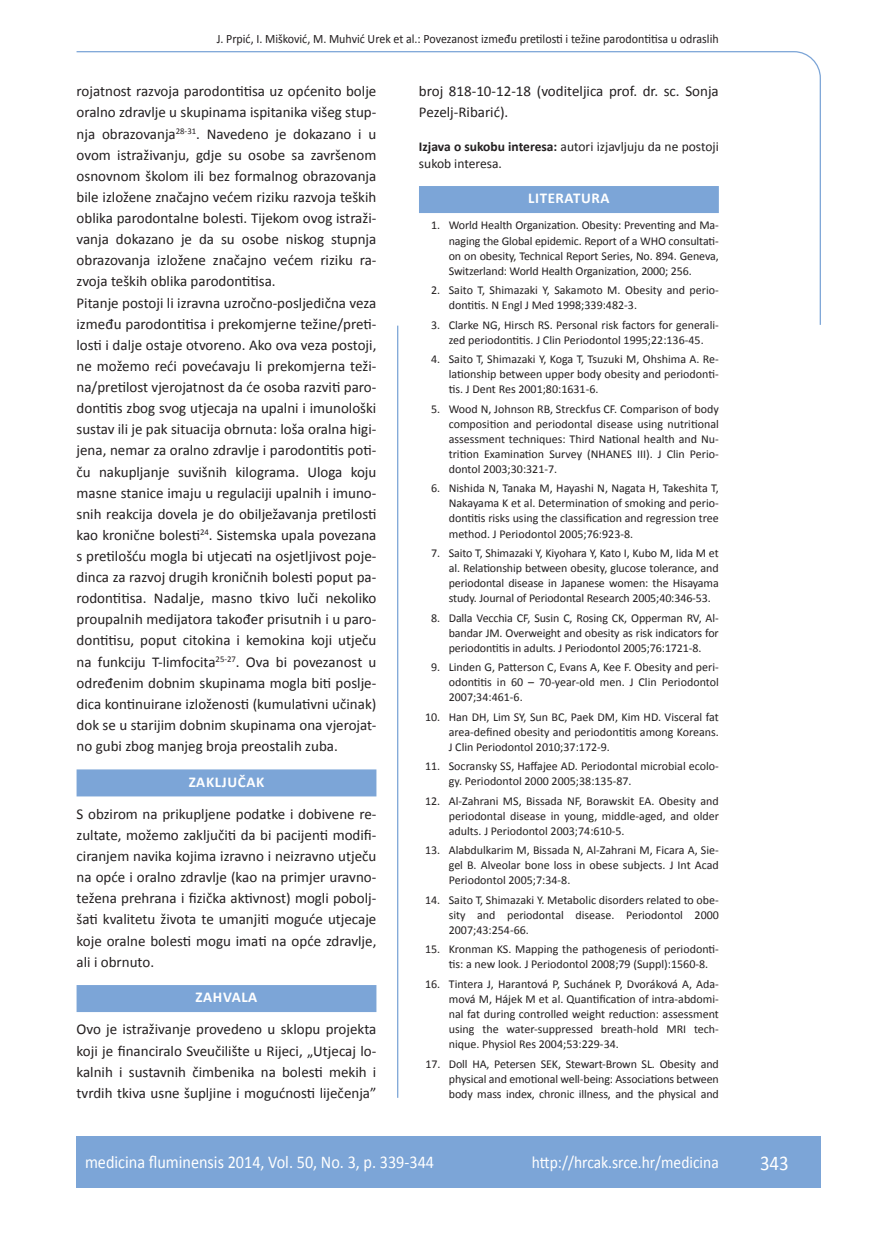
<style>
.page{position:relative;width:872px;height:1234px;background:#fff}
.page>*{position:absolute;margin:0;border:0;box-sizing:border-box;transform-origin:0 0}
.t1{font:21px "Calibri";color:#fff;scale:.9 1}
.t2{font:18px "Calibri";color:#fff;scale:.9 1}
.t3{font:17.25px "Calibri";color:#fff;scale:.9 1}
.t4{font:15px/21.1px "Calibri";color:#231f20}
.t5{font:700 15px "Calibri";letter-spacing:.04em;color:#fff}
.t6{font:13.5px/16.6px "Calibri";color:#231f20}
.t7{font:12.75px "Calibri";color:#231f20;scale:.94 1}
.t8{font:12px/15.1px "Calibri";color:#231f20;text-align:justify}
.s1{font-weight:700}
</style>
<div class="page">
<svg style="left:76px;top:51px;width:745px;height:275px"></svg>
<hr style="left:397px;top:325px;width:1px;height:772px;background:#7ca5d7">
<div style="left:77px;top:1135px;width:744px;height:51px;background:#7ca5d7"></div>
<div style="left:77px;top:769px;width:299px;height:27px;background:#7ca5d7"></div>
<div style="left:77px;top:984px;width:299px;height:27px;background:#7ca5d7"></div>
<div style="left:419px;top:186px;width:300px;height:27px;background:#7ca5d7"></div>
<p class="t7" style="left:217px;top:30px;width:535px">J. Prpić, I. Mišković, M. Muhvić Urek et al.: Povezanost između pretilosti i težine parodontitisa u odraslih</p>
<p class="t4" style="left:77px;top:80px;width:301px">rojatnost razvoja parodontitisa uz općenito bolje oralno zdravlje u skupinama ispitanika višeg stup&shy;nja obrazovanja<sup>28-31</sup>. Navedeno je dokazano i u ovom istraživanju, gdje su osobe sa završenom osnovnom školom ili bez formalnog obrazovanja bile izložene značajno većem riziku razvoja teških oblika parodontalne bolesti. Tijekom ovog istraži&shy;vanja dokazano je da su osobe niskog stupnja obrazovanja izložene značajno većem riziku ra&shy;zvoja teških oblika parodontitisa.<br>Pitanje postoji li izravna uzročno-posljedična veza između parodontitisa i prekomjerne težine/preti&shy;losti i dalje ostaje otvoreno. Ako ova veza postoji, ne možemo reći povećavaju li prekomjerna teži&shy;na/pretilost vjerojatnost da će osoba razviti paro&shy;dontitis zbog svog utjecaja na upalni i imunološki sustav ili je pak situacija obrnuta: loša oralna higi&shy;jena, nemar za oralno zdravlje i parodontitis poti&shy;ču nakupljanje suvišnih kilograma. Uloga koju masne stanice imaju u regulaciji upalnih i imuno&shy;snih reakcija dovela je do obilježavanja pretilosti kao kronične bolesti<sup>24</sup>. Sistemska upala povezana s pretilošću mogla bi utjecati na osjetljivost poje&shy;dinca za razvoj drugih kroničnih bolesti poput pa&shy;rodontitisa. Nadalje, masno tkivo luči nekoliko proupalnih medijatora također prisutnih i u paro&shy;dontitisu, poput citokina i kemokina koji utječu na funkciju T-limfocita<sup>25-27</sup>. Ova bi povezanost u određenim dobnim skupinama mogla biti poslje&shy;dica kontinuirane izloženosti (kumulativni učinak) dok se u starijim dobnim skupinama ona vjerojat&shy;no gubi zbog manjeg broja preostalih zuba.</p>
<p class="t5" style="left:189px;top:772px;width:77px">ZAKLJUČAK</p>
<p class="t4" style="left:77px;top:802px;width:301px;text-align:justify">S obzirom na prikupljene podatke i dobivene re&shy;zultate, možemo zaključiti da bi pacijenti modifi&shy;ciranjem navika kojima izravno i neizravno utječu na opće i oralno zdravlje (kao na primjer uravno&shy;težena prehrana i fizička aktivnost) mogli pobolj&shy;šati kvalitetu života te umanjiti moguće utjecaje koje oralne bolesti mogu imati na opće zdravlje, ali i obrnuto.</p>
<p class="t5" style="left:196px;top:987px;width:63px">ZAHVALA</p>
<p class="t4" style="left:77px;top:1017px;width:301px;text-align:justify">Ovo je istraživanje provedeno u sklopu projekta koji je financiralo Sveučilište u Rijeci, „Utjecaj lo&shy;kalnih i sustavnih čimbenika na bolesti mekih i tvrdih tkiva usne šupljine i mogućnosti liječenja”</p>
<p class="t4" style="left:419px;top:80px;width:301px">broj 818-10-12-18 (voditeljica prof. dr. sc. Sonja<br>Pezelj-Ribarić).</p>
<p class="t6" style="left:419px;top:138px;width:301px"><span class="s1">Izjava o sukobu interesa:</span> autori izjavljuju da ne postoji sukob interesa.</p>
<p class="t5" style="left:528px;top:189px;width:83px">LITERATURA</p>
<p class="t8" style="left:449px;top:217px;width:271px;text-indent:-18px">1. World Health Organization. Obesity: Preventing and Ma&shy;naging the Global epidemic. Report of a WHO consultati&shy;on on obesity, Technical Report Series, No. 894. Geneva, Switzerland: World Health Organization, 2000; 256.</p>
<p class="t8" style="left:449px;top:282px;width:271px;text-indent:-18px">2. Saito T, Shimazaki Y, Sakamoto M. Obesity and perio&shy;dontitis. N Engl J Med 1998;339:482-3.</p>
<p class="t8" style="left:431px;top:316px;width:289px;text-align:center">3. Clarke NG, Hirsch RS. Personal risk factors for generali&shy;zed periodontitis. J Clin Periodontol 1995;22:136-45.</p>
<p class="t8" style="left:449px;top:351px;width:271px;text-indent:-18px">4. Saito T, Shimazaki Y, Koga T, Tsuzuki M, Ohshima A. Re&shy;lationship between upper body obesity and periodonti&shy;tis. J Dent Res 2001;80:1631-6.</p>
<p class="t8" style="left:449px;top:400px;width:271px;text-indent:-18px">5. Wood N, Johnson RB, Streckfus CF. Comparison of body composition and periodontal disease using nutritional assessment techniques: Third National health and Nu&shy;trition Examination Survey (NHANES III). J Clin Perio&shy;dontol 2003;30:321-7.</p>
<p class="t8" style="left:449px;top:480px;width:271px;text-indent:-18px">6. Nishida N, Tanaka M, Hayashi N, Nagata H, Takeshita T, Nakayama K et al. Determination of smoking and perio&shy;dontitis risks using the classification and regression tree method. J Periodontol 2005;76:923-8.</p>
<p class="t8" style="left:449px;top:544px;width:271px;text-indent:-18px">7. Saito T, Shimazaki Y, Kiyohara Y, Kato I, Kubo M, Iida M et al. Relationship between obesity, glucose tolerance, and periodontal disease in Japanese women: the Hisayama study. Journal of Periodontal Research 2005;40:346-53.</p>
<p class="t8" style="left:449px;top:609px;width:271px;text-indent:-18px">8. Dalla Vecchia CF, Susin C, Rosing CK, Opperman RV, Al&shy;bandar JM. Overweight and obesity as risk indicators for periodontitis in adults. J Periodontol 2005;76:1721-8.</p>
<p class="t8" style="left:449px;top:658px;width:271px;text-indent:-18px">9. Linden G, Patterson C, Evans A, Kee F. Obesity and peri&shy;odontitis in 60 – 70-year-old men. J Clin Periodontol 2007;34:461-6.</p>
<p class="t8" style="left:449px;top:708px;width:271px;text-indent:-24px">10. Han DH, Lim SY, Sun BC, Paek DM, Kim HD. Visceral fat area-defined obesity and periodontitis among Koreans.<br>J Clin Periodontol 2010;37:172-9.</p>
<p class="t8" style="left:449px;top:758px;width:271px;text-indent:-24px">11. Socransky SS, Haffajee AD. Periodontal microbial ecolo&shy;gy. Periodontol 2000 2005;38:135-87.</p>
<p class="t8" style="left:449px;top:792px;width:271px;text-indent:-24px">12. Al-Zahrani MS, Bissada NF, Borawskit EA. Obesity and periodontal disease in young, middle-aged, and older adults. J Periodontol 2003;74:610-5.</p>
<p class="t8" style="left:449px;top:841px;width:271px;text-indent:-24px">13. Alabdulkarim M, Bissada N, Al-Zahrani M, Ficara A, Sie&shy;gel B. Alveolar bone loss in obese subjects. J Int Acad Periodontol 2005;7:34-8.</p>
<p class="t8" style="left:449px;top:891px;width:272px;text-indent:-24px">14. Saito T, Shimazaki Y. Metabolic disorders related to obe&shy;sity and periodontal disease. Periodontol 2000<br>2007;43:254-66.</p>
<p class="t8" style="left:449px;top:940px;width:271px;text-indent:-24px">15. Kronman KS. Mapping the pathogenesis of periodonti&shy;tis: a new look. J Periodontol 2008;79 (Suppl):1560-8.</p>
<p class="t8" style="left:449px;top:975px;width:271px;text-indent:-24px">16. Tintera J, Harantová P, Suchánek P, Dvoráková A, Ada&shy;mová M, Hájek M et al. Quantification of intra-abdomi&shy;nal fat during controlled weight reduction: assessment using the water-suppressed breath-hold MRI tech&shy;nique. Physiol Res 2004;53:229-34.</p>
<p class="t8" style="left:449px;top:1055px;width:271px;text-indent:-23px">17. Doll HA, Petersen SEK, Stewart-Brown SL. Obesity and physical and emotional well-being: Associations between body mass index, chronic illness, and the physical and</p>
<h2 class="t2" style="left:85px;top:1150px;width:389px">medicina fluminensis 2014, Vol. 50, No. 3, p. 339-344</h2>
<h3 class="t3" style="left:532px;top:1151px;width:209px">http://hrcak.srce.hr/medicina</h3>
<h1 class="t1" style="left:760px;top:1149px;width:33px">343</h1>
</div>
